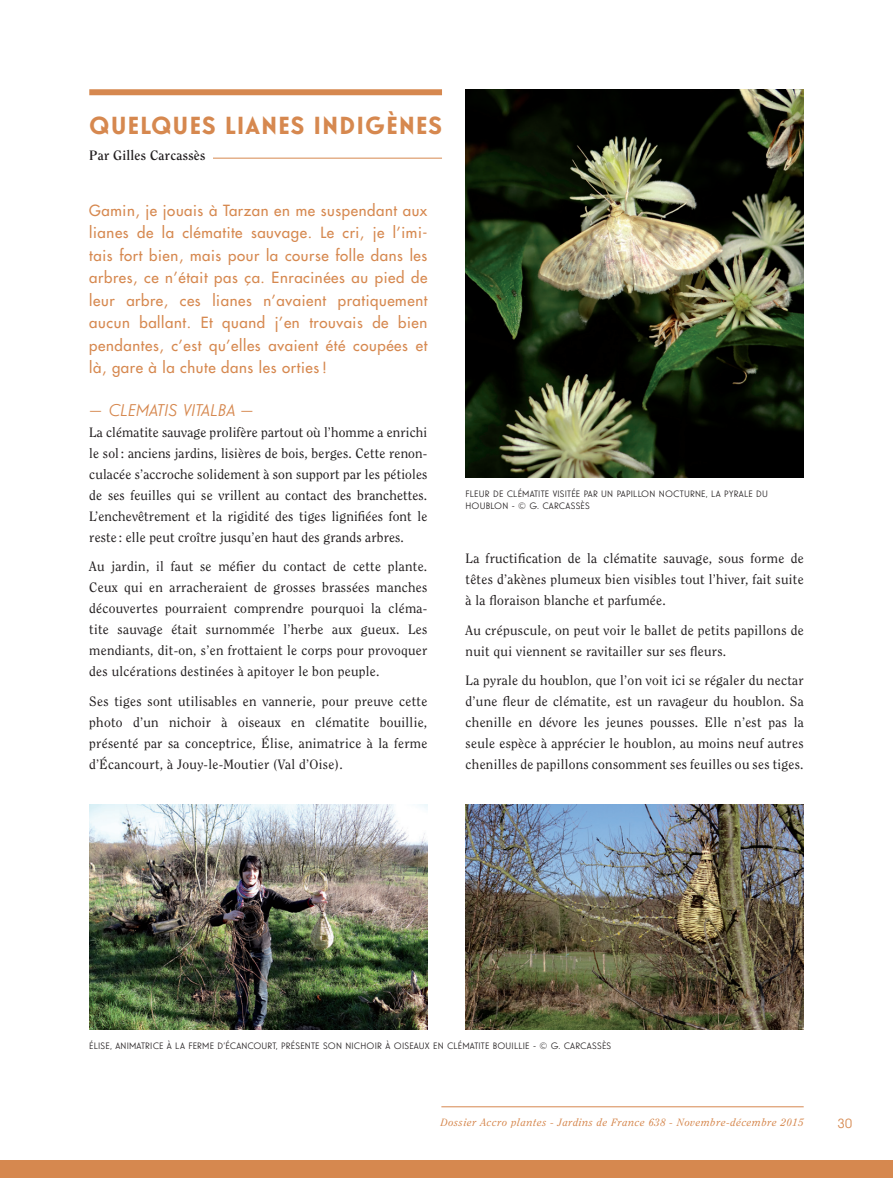
<style>
.page{position:relative;width:893px;height:1178px;background:#fff}
.page>*{position:absolute;margin:0;border:0;box-sizing:border-box;transform-origin:0 0}
.t1{font:700 24px "Guildford Pro";letter-spacing:.06em;color:#d6884f}
.t2{font:italic 16.5px "Guildford Pro";color:#d6884f}
.t3{font:500 15px/22.5px "Futura Std";letter-spacing:.04em;color:#d6884f;text-align:justify}
.t4{font:13.5px/21px "Clearface Std";letter-spacing:.02em;color:#231f20;text-align:justify}
.t5{font:700 13.5px "Clearface Std";letter-spacing:.02em;color:#231f20}
.t6{font:13.5px "Guildford Pro";color:#d6884f}
.t7{font:italic 10.5px "Clearface Std";letter-spacing:.06em;color:#d6884f}
.t8{font:9px/12px "Guildford Pro";letter-spacing:.02em;color:#231f20}
.s1{font-style:normal}
</style>
<div class="page">
<hr style="left:441px;top:1106px;width:363px;height:1px;background:#d6884f">
<div style="left:0;top:1160px;width:893px;height:18px;background:#d6884f"></div>
<div style="left:89px;top:89px;width:353px;height:6px;background:#d6884f"></div>
<hr style="left:208px;top:158px;width:234px;height:1px;background:#d6884f">
<div style="left:89px;top:150px;width:124px;height:20px;background:#fff"></div>
<img style="left:466px;top:804px;width:338px;height:226px">
<img style="left:89px;top:804px;width:338px;height:226px">
<img style="left:465px;top:89px;width:339px;height:388px">
<h1 class="t1" style="left:89px;top:109px;width:354px">QUELQUES LIANES INDIGÈNES</h1>
<p class="t5" style="left:89px;top:147px;width:118px">Par Gilles Carcassès</p>
<p class="t3" style="left:89px;top:199px;width:340px">Gamin, je jouais à Tarzan en me suspendant aux lianes de la clématite sauvage. Le cri, je l’imi&shy;tais fort bien, mais pour la course folle dans les arbres, ce n’était pas ça. Enracinées au pied de leur arbre, ces lianes n’avaient pratiquement aucun ballant. Et quand j’en trouvais de bien pendantes, c’est qu’elles avaient été coupées et là, gare à la chute dans les orties !</p>
<p class="t2" style="left:89px;top:399px;width:166px"><span class="s1">—</span> CLEMATIS VITALBA <span class="s1">—</span></p>
<p class="t4" style="left:89px;top:421px;width:340px">La clématite sauvage prolifère partout où l’homme a enrichi le sol : anciens jardins, lisières de bois, berges. Cette renon&shy;culacée s’accroche solidement à son support par les pétioles de ses feuilles qui se vrillent au contact des branchettes.<br>L’enchevêtrement et la rigidité des tiges lignifiées font le reste : elle peut croître jusqu’en haut des grands arbres.</p>
<p class="t4" style="left:89px;top:556px;width:340px">Au jardin, il faut se méfier du contact de cette plante.<br>Ceux qui en arracheraient de grosses brassées manches découvertes pourraient comprendre pourquoi la cléma&shy;tite sauvage était surnommée l’herbe aux gueux. Les mendiants, dit-on, s’en frottaient le corps pour provoquer des ulcérations destinées à apitoyer le bon peuple.</p>
<p class="t4" style="left:89px;top:690px;width:340px">Ses tiges sont utilisables en vannerie, pour preuve cette photo d’un nichoir à oiseaux en clématite bouillie, présenté par sa conceptrice, Élise, animatrice à la ferme d’Écancourt, à Jouy-le-Moutier (Val d’Oise).</p>
<p class="t8" style="left:465px;top:487px;width:304px">FLEUR DE CLÉMATITE VISITÉE PAR UN PAPILLON NOCTURNE, LA PYRALE DU<br>HOUBLON - © G. CARCASSÈS</p>
<p class="t4" style="left:466px;top:548px;width:340px">La fructification de la clématite sauvage, sous forme de têtes d’akènes plumeux bien visibles tout l’hiver, fait suite à la floraison blanche et parfumée.</p>
<p class="t4" style="left:466px;top:619px;width:340px">Au crépuscule, on peut voir le ballet de petits papillons de nuit qui viennent se ravitailler sur ses fleurs.</p>
<p class="t4" style="left:466px;top:670px;width:340px">La pyrale du houblon, que l’on voit ici se régaler du nectar d’une fleur de clématite, est un ravageur du houblon. Sa chenille en dévore les jeunes pousses. Elle n’est pas la seule espèce à apprécier le houblon, au moins neuf autres chenilles de papillons consomment ses feuilles ou ses tiges.</p>
<p class="t8" style="left:89px;top:1040px;width:523px">ÉLISE, ANIMATRICE À LA FERME D’ÉCANCOURT, PRÉSENTE SON NICHOIR À OISEAUX EN CLÉMATITE BOUILLIE - © G. CARCASSÈS</p>
<p class="t7" style="left:441px;top:1116px;width:364px">Dossier Accro plantes - Jardins de France 638 - Novembre-décembre 2015</p>
<p class="t6" style="left:838px;top:1114px;width:16px">30</p>
</div>
